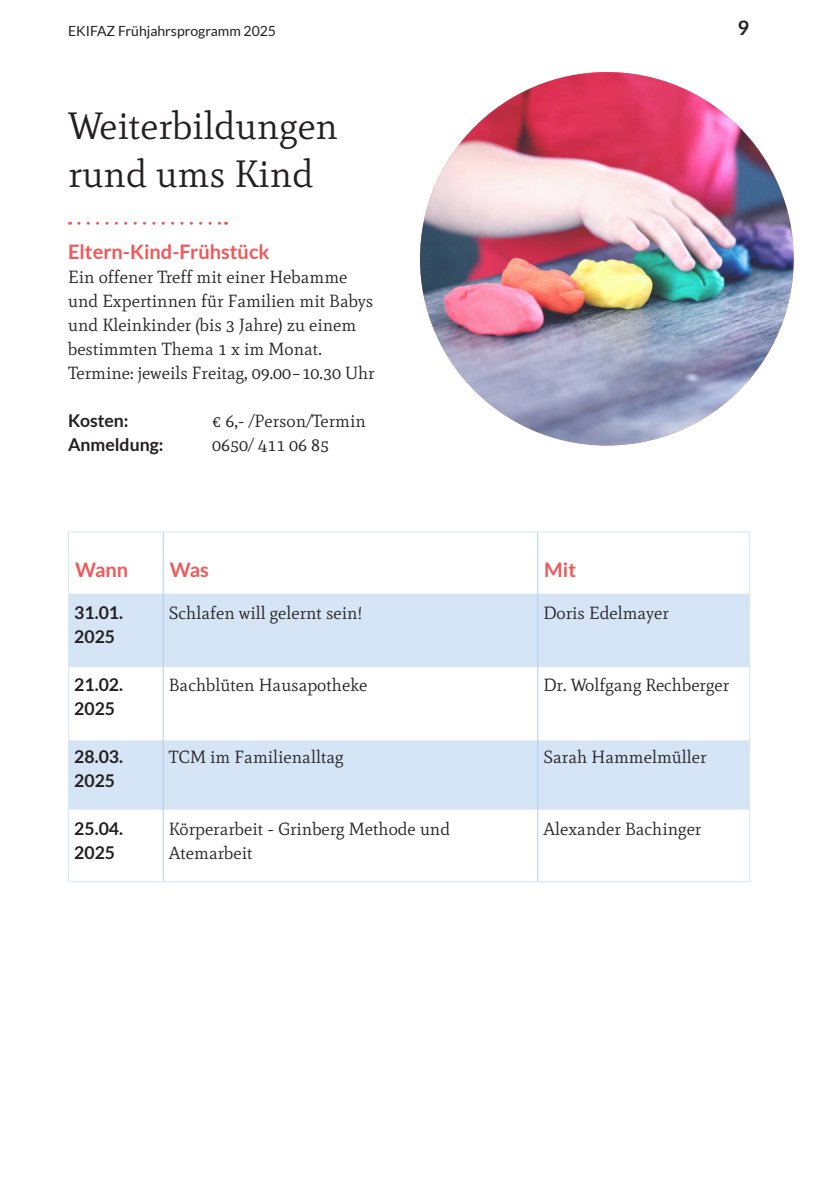
<style>
.page{position:relative;width:840px;height:1191px;background:#fff}
.page>*{position:absolute;margin:0;border:0;box-sizing:border-box;transform-origin:0 0}
.HL2{font:38px/48px "Mate";color:#231f20}
.HL3_Einspaltig{font:700 20px "Lato";color:#f0595b}
.HL3{font:700 20px "Lato";color:#f0595b}
.t1{font:700 20px "Lato";color:#231f20}
.fluss_ohne_Einzug{font:17.6px/24px "Mate";color:#231f20}
.fluss_zweispaltig_oh{font:17.6px "Mate";color:#231f20}
.fluss_zweispaltig_oh-2{font:700 17.6px "Lato";color:#231f20}
.fluss_zweispaltig{font:17.6px "Mate";color:#231f20}
.fluss_ohne_Einzug-2{font:700 17.6px "Lato";color:#231f20}
.t2{font:14px "Lato";color:#231f20}
</style>
<div class="page">
<img style="left:420px;top:72px;width:373px;height:373px;border-radius:187px">
<svg style="left:79px;top:222px;width:147px;height:3px"></svg>
<svg style="left:69px;top:593px;width:679px;height:216px;fill:#d5e5f5"></svg>
<hr style="left:163px;top:593px;width:1px;height:74px;background:#afceeb">
<hr style="left:537px;top:593px;width:1px;height:74px;background:#afceeb">
<hr style="left:163px;top:667px;width:1px;height:73px;background:#afceeb">
<hr style="left:537px;top:667px;width:1px;height:73px;background:#afceeb">
<hr style="left:163px;top:740px;width:1px;height:69px;background:#afceeb">
<hr style="left:537px;top:740px;width:1px;height:69px;background:#afceeb">
<hr style="left:163px;top:809px;width:1px;height:72px;background:#afceeb">
<hr style="left:537px;top:809px;width:1px;height:72px;background:#afceeb">
<hr style="left:163px;top:532px;width:1px;height:61px;background:#afceeb">
<hr style="left:537px;top:532px;width:1px;height:61px;background:#afceeb">
<hr style="left:68px;top:531px;width:95px;height:1px;background:#d5e5f5">
<hr style="left:68px;top:532px;width:1px;height:61px;background:#d5e5f5">
<hr style="left:163px;top:531px;width:374px;height:1px;background:#d5e5f5">
<hr style="left:537px;top:531px;width:212px;height:1px;background:#d5e5f5">
<hr style="left:748px;top:532px;width:1px;height:61px;background:#d5e5f5">
<hr style="left:68px;top:593px;width:1px;height:74px;background:#d5e5f5">
<hr style="left:748px;top:593px;width:1px;height:74px;background:#d5e5f5">
<hr style="left:68px;top:667px;width:1px;height:73px;background:#d5e5f5">
<hr style="left:748px;top:667px;width:1px;height:73px;background:#d5e5f5">
<hr style="left:68px;top:740px;width:1px;height:69px;background:#d5e5f5">
<hr style="left:748px;top:740px;width:1px;height:69px;background:#d5e5f5">
<hr style="left:68px;top:809px;width:1px;height:72px;background:#d5e5f5">
<hr style="left:748px;top:809px;width:1px;height:72px;background:#d5e5f5">
<hr style="left:68px;top:881px;width:95px;height:1px;background:#d5e5f5">
<hr style="left:163px;top:881px;width:374px;height:1px;background:#d5e5f5">
<hr style="left:537px;top:881px;width:212px;height:1px;background:#d5e5f5">
<p class="t2" style="left:68px;top:23px;width:209px">EKIFAZ Frühjahrsprogramm 2025</p>
<p class="t1" style="left:737px;top:16px;width:13px">9</p>
<p class="HL2" style="left:68px;top:102px;width:271px">Weiterbildungen rund ums Kind</p>
<p class="HL3_Einspaltig" style="left:68px;top:240px;width:203px">Eltern-Kind-Frühstück</p>
<p class="fluss_ohne_Einzug" style="left:68px;top:265px;width:306px">Ein offener Treff mit einer Hebamme und Expertinnen für Familien mit Babys und Kleinkinder (bis 3 Jahre) zu einem bestimmten Thema 1 x im Monat.</p>
<p class="fluss_ohne_Einzug" style="left:68px;top:361px;width:308px">Termine: jeweils Freitag, 09.00–10.30 Uhr</p>
<p class="fluss_ohne_Einzug-2" style="left:68px;top:410px;width:62px">Kosten:</p>
<p class="fluss_ohne_Einzug" style="left:212px;top:409px;width:155px">€ 6,- /Person/Termin</p>
<p class="fluss_ohne_Einzug-2" style="left:68px;top:434px;width:97px">Anmeldung:</p>
<p class="fluss_ohne_Einzug" style="left:212px;top:433px;width:118px">0650/ 411 06 85</p>
<p class="HL3" style="left:75px;top:558px;width:55px">Wann</p>
<p class="HL3" style="left:170px;top:558px;width:41px">Was</p>
<p class="HL3" style="left:544px;top:558px;width:33px">Mit</p>
<p class="fluss_zweispaltig_oh-2" style="left:74px;top:602px;width:50px">31.01.</p>
<p class="fluss_zweispaltig_oh-2" style="left:74px;top:626px;width:42px">2025</p>
<p class="fluss_ohne_Einzug" style="left:169px;top:601px;width:195px">Schlafen will gelernt sein!</p>
<p class="fluss_zweispaltig_oh" style="left:543px;top:602px;width:127px">Doris Edelmayer</p>
<p class="fluss_zweispaltig_oh-2" style="left:74px;top:674px;width:50px">21.02.</p>
<p class="fluss_zweispaltig_oh-2" style="left:74px;top:698px;width:42px">2025</p>
<p class="fluss_zweispaltig" style="left:169px;top:674px;width:200px">Bachblüten Hausapotheke</p>
<p class="fluss_zweispaltig_oh" style="left:543px;top:674px;width:187px">Dr. Wolfgang Rechberger</p>
<p class="fluss_zweispaltig_oh-2" style="left:74px;top:746px;width:50px">28.03.</p>
<p class="fluss_zweispaltig_oh-2" style="left:74px;top:770px;width:42px">2025</p>
<p class="fluss_zweispaltig_oh" style="left:169px;top:746px;width:176px">TCM im Familienalltag</p>
<p class="fluss_ohne_Einzug" style="left:543px;top:745px;width:164px">Sarah Hammelmüller</p>
<p class="fluss_zweispaltig_oh-2" style="left:74px;top:818px;width:50px">25.04.</p>
<p class="fluss_zweispaltig_oh-2" style="left:74px;top:842px;width:42px">2025</p>
<p class="fluss_zweispaltig_oh" style="left:169px;top:818px;width:282px">Körperarbeit - Grinberg Methode und</p>
<p class="fluss_zweispaltig_oh" style="left:169px;top:842px;width:85px">Atemarbeit</p>
<p class="fluss_zweispaltig_oh" style="left:543px;top:818px;width:159px">Alexander Bachinger</p>
</div>
